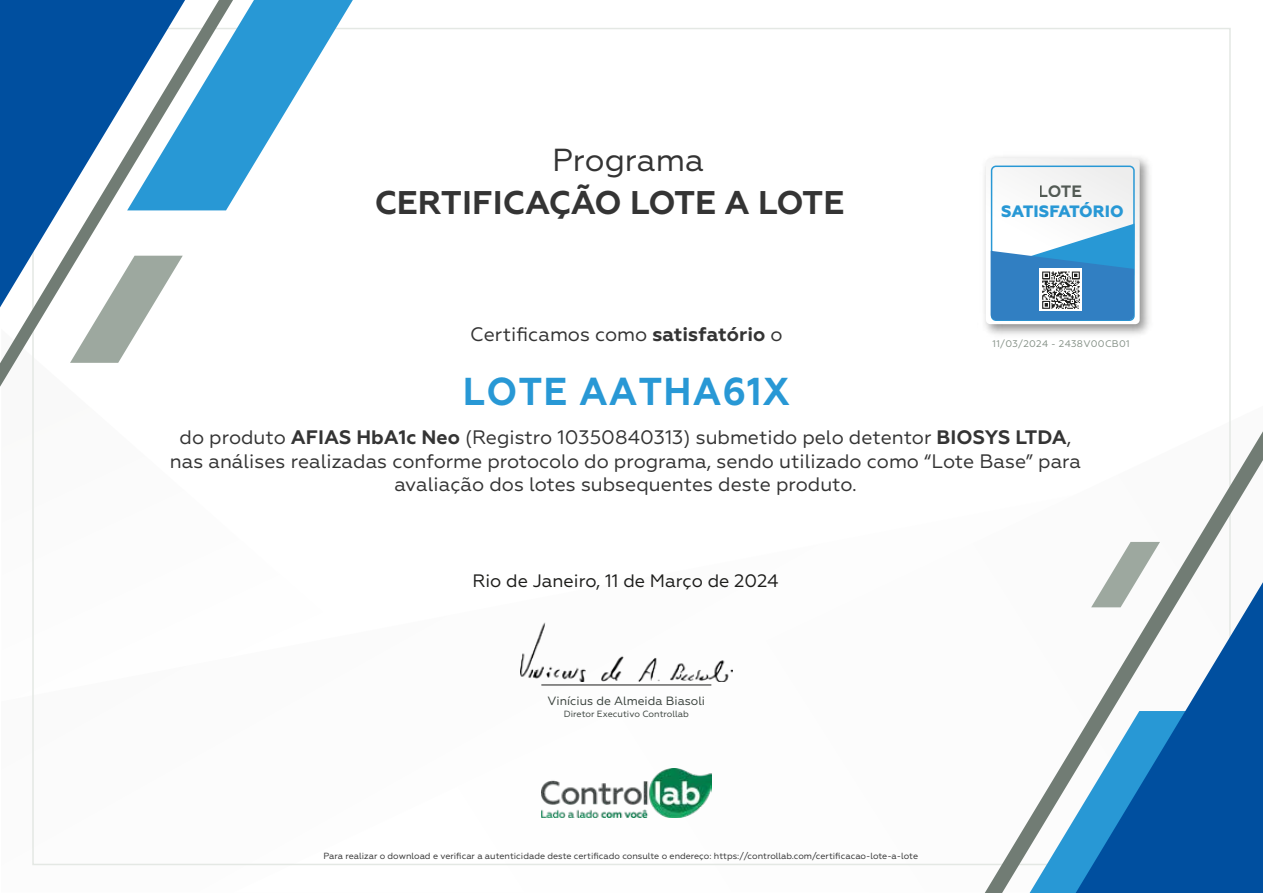
<style>
.page{position:relative;width:1263px;height:893px;background:#fff}
.page>*{position:absolute;margin:0;border:0;box-sizing:border-box;transform-origin:0 0}
.t1{font:700 38.85px "Geometria";letter-spacing:.03em;color:#2898d5;scale:.96 1}
.t2{font:700 32.85px "Geometria";color:#343434}
.t3{font:31.8px "Geometria";color:#343434}
.t4{font:19.5px/23.4px "Geometria";color:#343434;text-align:center}
.t5{font:18px "Geometria";color:#1d1d1b}
.t6{font:800 16.5px "Geometria";color:#2898d5}
.t7{font:700 16.5px "Geometria";color:#48504a}
.t8{font:12px "Geometria";color:#3a423d}
.t9{font:9.6px "Geometria";letter-spacing:.03em;color:#849086}
.t10{font:9px "Geometria";color:#3a423d}
.t11{font:8.85px "Geometria";color:#343434}
.s1{font-weight:700}
</style>
<div class="page">
<svg style="left:985px;top:431px;width:278px;height:462px"></svg>
<svg style="left:1091px;top:542px;width:69px;height:40px"></svg>
<svg style="left:1076px;top:582px;width:187px;height:311px"></svg>
<svg style="left:0;top:0;width:227px;height:387px"></svg>
<svg style="left:70px;top:256px;width:113px;height:107px"></svg>
<svg style="left:127px;top:0;width:226px;height:210px"></svg>
<img style="left:520px;top:622px;width:213px;height:59px">
<img style="left:541px;top:768px;width:170px;height:49px">
<hr style="left:541px;top:685px;width:170px;height:1px;background:#1d1d1b">
<img style="left:984px;top:157px;width:166px;height:178px">
<svg style="left:986px;top:158px;width:154px;height:166px"></svg>
<div style="left:1039px;top:268px;width:43px;height:43px;background:#fff"></div>
<img style="left:1042px;top:271px;width:38px;height:38px">
<h3 class="t3" style="left:552px;top:141px;width:153px">Programa</h3>
<h2 class="t2" style="left:375px;top:183px;width:471px">CERTIFICAÇÃO LOTE A LOTE</h2>
<p class="t4" style="left:470px;top:323px;width:314px">Certificamos como <span class="s1">satisfatório</span> o</p>
<h1 class="t1" style="left:463px;top:369px;width:342px">LOTE AATHA61X</h1>
<p class="t7" style="left:1039px;top:181px;width:45px">LOTE</p>
<p class="t6" style="left:1001px;top:201px;width:124px">SATISFATÓRIO</p>
<p class="t9" style="left:992px;top:338px;width:139px">11/03/2024 - 2438V00CB01</p>
<p class="t4" style="left:170px;top:426px;width:913px">do produto <span class="s1">AFIAS HbA1c Neo</span> (Registro 10350840313) submetido pelo detentor <span class="s1">BIOSYS LTDA</span>, nas análises realizadas conforme protocolo do programa, sendo utilizado como “Lote Base” para avaliação dos lotes subsequentes deste produto.</p>
<p class="t5" style="left:472px;top:571px;width:308px">Rio de Janeiro, 11 de Março de 2024</p>
<p class="t8" style="left:547px;top:694px;width:159px">Vinícius de Almeida Biasoli</p>
<p class="t10" style="left:564px;top:709px;width:127px">Diretor Executivo Controllab</p>
<p class="t11" style="left:323px;top:850px;width:596px">Para realizar o download e verificar a autenticidade deste certificado consulte o endereço: https://controllab.com/certificacao-lote-a-lote</p>
</div>
